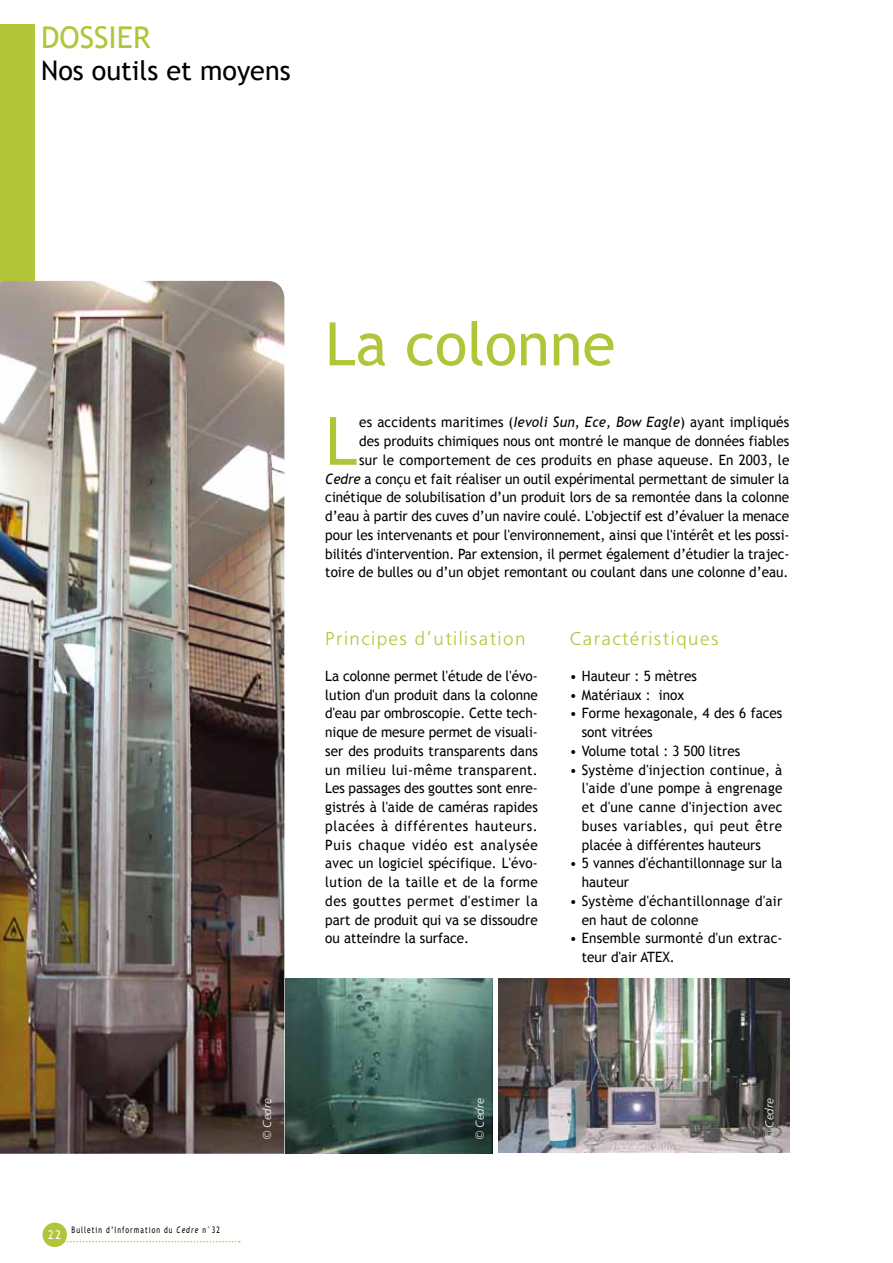
<style>
.page{position:relative;width:893px;height:1263px;background:#fff}
.page>*{position:absolute;margin:0;border:0;box-sizing:border-box;transform-origin:0 0}
.t1{font:66.6px "Trebuchet MS";color:#b2c538;scale:.95 1}
.t2{font:60px "Trebuchet MS";color:#b2c538}
.t3{font:30px "Trebuchet MS";color:#b2c538}
.t4{font:27px "Trebuchet MS";color:#000}
.t5{font:19.5px "Frutus T Ligh";letter-spacing:.075em;color:#b2c538}
.t6{font:14.25px/18.8px "Trebuchet MS";color:#000;scale:.95 1}
.t7{font:14.25px/18.8px "Trebuchet MS";letter-spacing:.02em;color:#000;scale:.95 1}
.t8{font:12px "Frutus T Ligh Ital";color:#fff}
.t9{font:12px "Trebuchet MS";color:#fff;scale:.9 1}
.t10{font:9px "Trebuchet MS";letter-spacing:.15em;color:#000;scale:.75 1}
.s1{font-style:italic}
</style>
<div class="page">
<img style="left:0;top:281px;width:284px;height:873px">
<div style="left:43px;top:1222px;width:24px;height:25px;background:#b2c538;border-radius:50%"></div>
<svg style="left:65px;top:1241px;width:175px;height:1px"></svg>
<div style="left:0;top:24px;width:34px;height:257px;background:#b2c538"></div>
<img style="left:286px;top:978px;width:207px;height:176px">
<img style="left:499px;top:978px;width:290px;height:174px">
<h3 class="t3" style="left:41px;top:19px;width:111px">DOSSIER</h3>
<h3 class="t4" style="left:41px;top:55px;width:251px">Nos outils et moyens</h3>
<h2 class="t2" style="left:325px;top:309px;width:291px">La colonne</h2>
<p class="t6" style="left:325px;top:413px;width:490px;text-align:right">es accidents maritimes (<span class="s1">Ievoli Sun</span>, <span class="s1">Ece, Bow Eagle</span>) ayant impliqués<br>des produits chimiques nous ont montré le manque de données fiables<br>sur le comportement de ces produits en phase aqueuse. En 2003, le <span class="s1">Cedre</span> a conçu et fait réaliser un outil expérimental permettant de simuler la cinétique de solubilisation d’un produit lors de sa remontée dans la colonne d’eau à partir des cuves d’un navire coulé. L'objectif est d’évaluer la menace pour les intervenants et pour l'environnement, ainsi que l'intérêt et les possi&shy;bilités d'intervention. Par extension, il permet également d’étudier la trajec&shy;toire de bulles ou d’un objet remontant ou coulant dans une colonne d’eau.</p>
<h1 class="t1" style="left:325px;top:402px;width:30px">L</h1>
<h3 class="t5" style="left:325px;top:628px;width:202px">Principes d’utilisation</h3>
<p class="t6" style="left:325px;top:667px;width:225px;text-align:justify">La colonne permet l'étude de l'évo&shy;lution d'un produit dans la colonne d'eau par ombroscopie. Cette tech&shy;nique de mesure permet de visuali&shy;ser des produits transparents dans un milieu lui-même transparent.<br>Les passages des gouttes sont enre&shy;gistrés à l'aide de caméras rapides placées à différentes hauteurs.<br>Puis chaque vidéo est analysée avec un logiciel spécifique. L'évo&shy;lution de la taille et de la forme des gouttes permet d'estimer la part de produit qui va se dissoudre ou atteindre la surface.</p>
<h3 class="t5" style="left:570px;top:628px;width:150px">Caractéristiques</h3>
<p class="t6" style="left:570px;top:667px;width:135px">• Hauteur : 5 mètres</p>
<p class="t6" style="left:570px;top:685px;width:122px">• Matériaux : inox</p>
<p class="t6" style="left:582px;top:704px;width:213px;text-indent:-12px">• Forme hexagonale, 4 des 6 faces sont vitrées</p>
<p class="t6" style="left:570px;top:742px;width:181px">• Volume total : 3 500 litres</p>
<p class="t6" style="left:582px;top:760px;width:213px;text-align:justify;text-indent:-12px">• Système d'injection continue, à l'aide d'une pompe à engrenage et d'une canne d'injection avec buses variables, qui peut être placée à différentes hauteurs</p>
<p class="t6" style="left:582px;top:854px;width:213px;text-indent:-12px">• 5 vannes d'échantillonnage sur la hauteur</p>
<p class="t7" style="left:582px;top:892px;width:213px;text-indent:-12px">• Système d'échantillonnage d'air en haut de colonne</p>
<p class="t6" style="left:582px;top:929px;width:213px;text-indent:-12px">• Ensemble surmonté d'un extrac&shy;teur d'air ATEX.</p>
<p class="t9" style="left:48px;top:1228px;width:16px">22</p>
<p class="t10" style="left:72px;top:1224px;width:199px">b ulletin d’i nformation du <span class="s1">c edre</span> n°32</p>
<p class="t8" style="left:260px;top:1140px;width:43px;rotate:-90deg">© Cedre</p>
<p class="t8" style="left:473px;top:1140px;width:43px;rotate:-90deg">© Cedre</p>
<p class="t8" style="left:763px;top:1140px;width:43px;rotate:-90deg">© Cedre</p>
</div>
